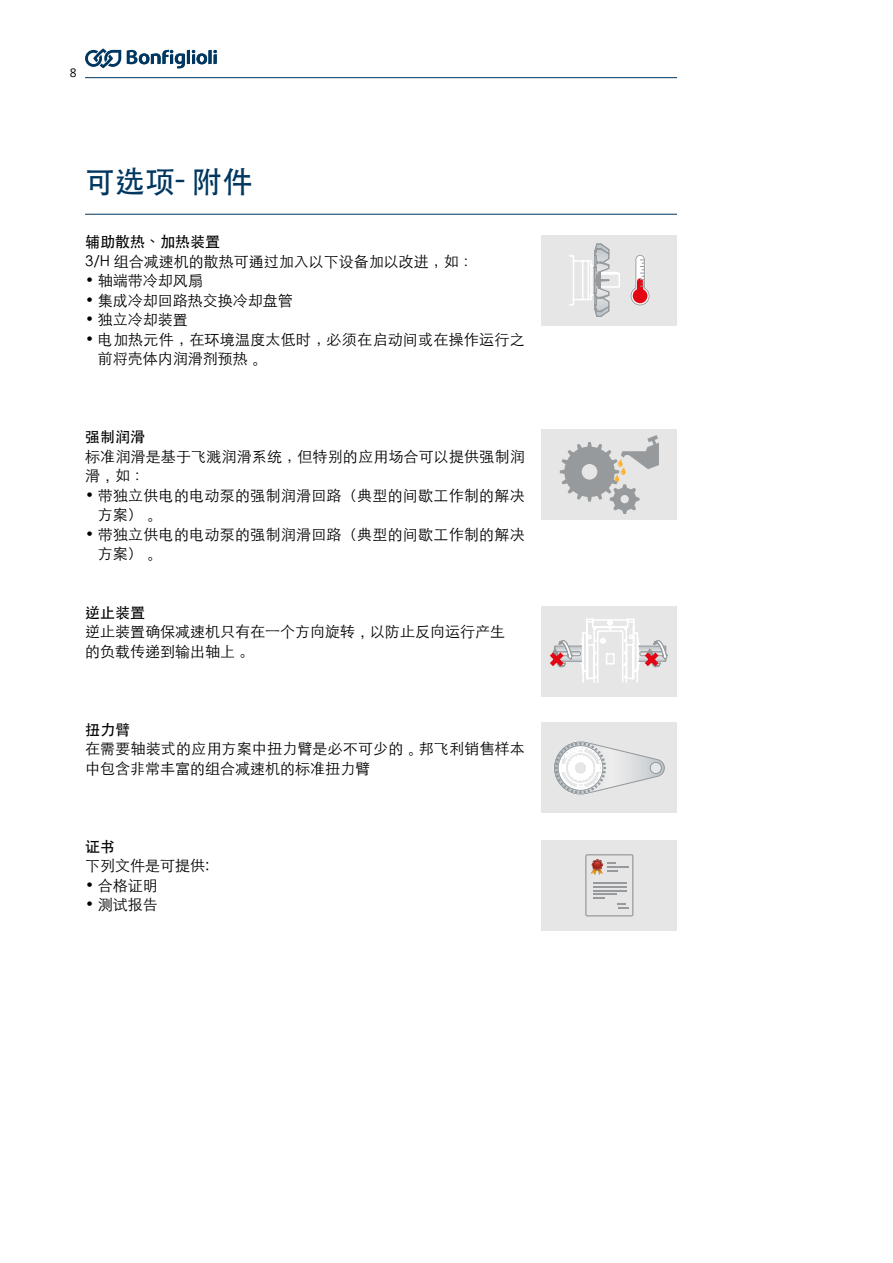
<style>
.page{position:relative;width:893px;height:1263px;background:#fff}
.page>*{position:absolute;margin:0;border:0;box-sizing:border-box;transform-origin:0 0}
.t1{font:500 30px "ST Heiti TC";color:#003761}
.t2{font:300 15px/19.5px "ST Heiti TC";letter-spacing:.01em;color:#000}
.t3{font:500 15px "ST Heiti TC";color:#000}
.t4{font:12px "Open Sans";color:#000}
</style>
<div class="page">
<hr style="left:85px;top:77px;width:592px;height:1px;background:#003761">
<svg style="left:85px;top:48px;width:36px;height:20px"></svg>
<svg style="left:127px;top:50px;width:90px;height:18px"></svg>
<hr style="left:85px;top:214px;width:592px;height:1px;background:#003761">
<div style="left:542px;top:235px;width:135px;height:90px;background:#e6e6e7"></div>
<svg style="left:569px;top:243px;width:51px;height:74px"></svg>
<svg style="left:630px;top:255px;width:20px;height:51px"></svg>
<div style="left:542px;top:429px;width:135px;height:91px;background:#e6e6e7"></div>
<svg style="left:560px;top:435px;width:99px;height:79px"></svg>
<div style="left:542px;top:606px;width:135px;height:90px;background:#e6e6e7"></div>
<svg style="left:550px;top:618px;width:118px;height:65px"></svg>
<div style="left:542px;top:840px;width:135px;height:90px;background:#e6e6e7"></div>
<svg style="left:585px;top:854px;width:48px;height:62px"></svg>
<div style="left:542px;top:723px;width:135px;height:90px;background:#e6e6e7"></div>
<svg style="left:554px;top:741px;width:111px;height:54px"></svg>
<p class="t4" style="left:70px;top:65px;width:8px">8</p>
<h1 class="t1" style="left:85px;top:165px;width:169px">可选项- 附件</h1>
<p class="t3" style="left:85px;top:234px;width:136px">辅助散热、加热装置</p>
<p class="t2" style="left:85px;top:250px;width:390px">3/H 组合减速机的散热可通过加入以下设备加以改进，如：</p>
<p class="t2" style="left:85px;top:269px;width:119px">• 轴端带冷却风扇</p>
<p class="t2" style="left:85px;top:289px;width:209px">• 集成冷却回路热交换冷却盘管</p>
<p class="t2" style="left:85px;top:308px;width:104px">• 独立冷却装置</p>
<p class="t2" style="left:98px;top:328px;width:428px;text-indent:-13px">• 电加热元件，在环境温度太低时，必须在启动间或在操作运行之前将壳体内润滑剂预热。</p>
<p class="t3" style="left:85px;top:429px;width:61px">强制润滑</p>
<p class="t2" style="left:85px;top:445px;width:441px">标准润滑是基于飞溅润滑系统，但特别的应用场合可以提供强制润滑，如：</p>
<p class="t2" style="left:98px;top:484px;width:428px;text-indent:-13px">• 带独立供电的电动泵的强制润滑回路（典型的间歇工作制的解决方案）。</p>
<p class="t2" style="left:98px;top:523px;width:428px;text-indent:-13px">• 带独立供电的电动泵的强制润滑回路（典型的间歇工作制的解决方案）。</p>
<p class="t3" style="left:85px;top:604px;width:61px">逆止装置</p>
<p class="t2" style="left:85px;top:620px;width:422px">逆止装置确保减速机只有在一个方向旋转，以防止反向运行产生的负载传递到输出轴上。</p>
<p class="t3" style="left:85px;top:721px;width:46px">扭力臂</p>
<p class="t2" style="left:85px;top:737px;width:441px">在需要轴装式的应用方案中扭力臂是必不可少的。邦飞利销售样本中包含非常丰富的组合减速机的标准扭力臂</p>
<p class="t3" style="left:85px;top:838px;width:31px">证书</p>
<p class="t2" style="left:85px;top:854px;width:126px">下列文件是可提供:</p>
<p class="t2" style="left:85px;top:874px;width:74px">• 合格证明</p>
<p class="t2" style="left:85px;top:893px;width:74px">• 测试报告</p>
</div>
